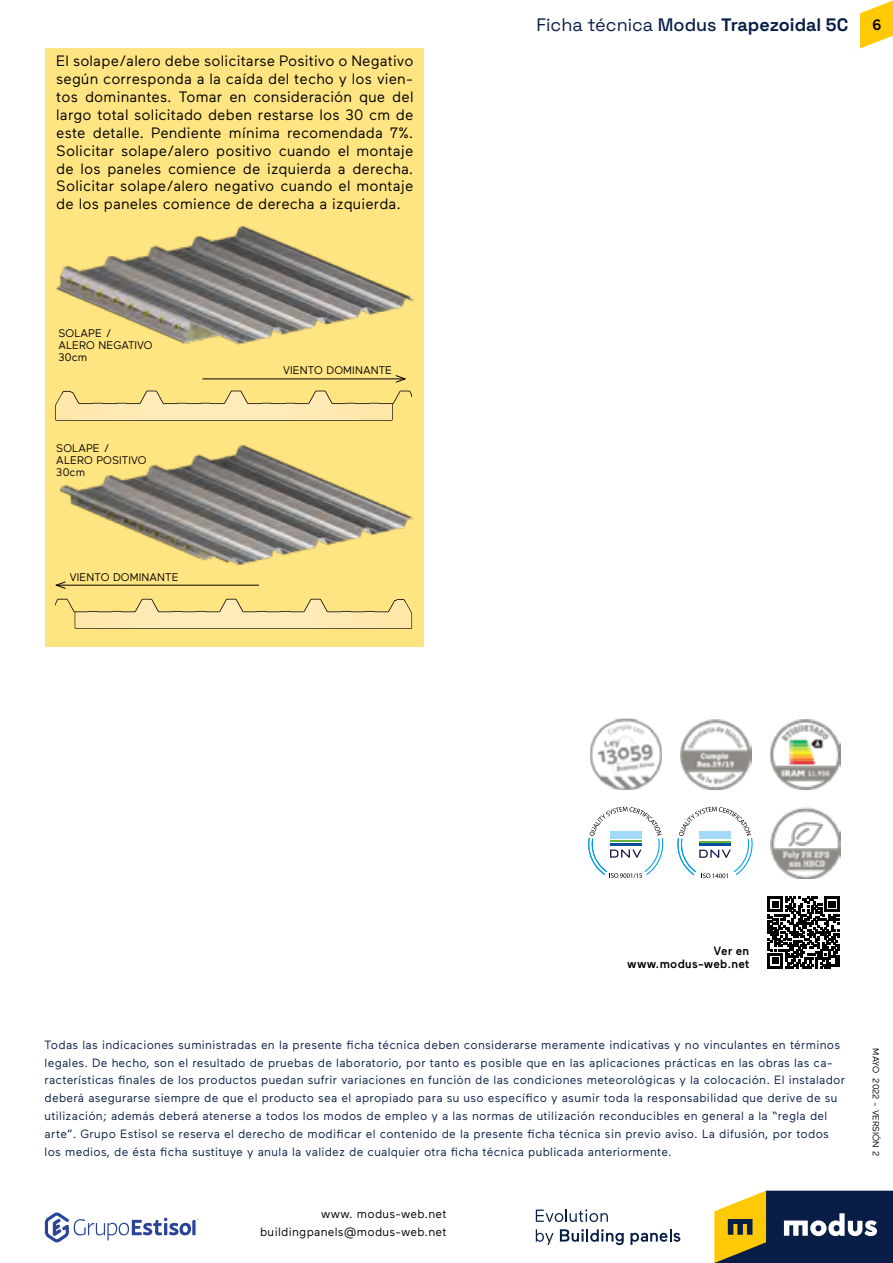
<style>
.page{position:relative;width:893px;height:1263px;background:#fff}
.page>*{position:absolute;margin:0;border:0;box-sizing:border-box;transform-origin:0 0}
.t1{font:700 18px "Space Grotesk";color:#091e47}
.t2{font:15px/17.9px "Maax";letter-spacing:.01em;color:#000;text-align:justify}
.t3{font:500 15px "Maax";color:#000}
.t4{font:12px/17.9px "Maax";letter-spacing:.02em;color:#091e47}
.t5{font:12px/17.9px "Maax";letter-spacing:.02em;color:#000;text-align:right}
.t6{font:500 12px/13.5px "Maax";letter-spacing:.02em;color:#000;text-align:right}
.t7{font:10.95px/12px "Maax";letter-spacing:.01em;color:#000}
.t8{font:9px "Maax";color:#000}
.s1{font-weight:400}
.s2{font-weight:500}
</style>
<div class="page">
<svg style="left:860px;top:0;width:33px;height:48px"></svg>
<svg style="left:536px;top:1209px;width:72px;height:13px"></svg>
<svg style="left:536px;top:1229px;width:18px;height:16px"></svg>
<svg style="left:560px;top:1229px;width:64px;height:16px"></svg>
<svg style="left:630px;top:1229px;width:50px;height:16px"></svg>
<svg style="left:714px;top:1191px;width:179px;height:72px"></svg>
<svg style="left:192px;top:1220px;width:4px;height:15px"></svg>
<svg style="left:45px;top:1212px;width:146px;height:30px"></svg>
<div style="left:46px;top:48px;width:378px;height:599px;background:#ffe482"></div>
<svg style="left:55px;top:391px;width:357px;height:30px"></svg>
<svg style="left:768px;top:897px;width:72px;height:71px"></svg>
<svg style="left:588px;top:807px;width:75px;height:71px"></svg>
<svg style="left:677px;top:807px;width:76px;height:71px"></svg>
<img style="left:591px;top:718px;width:71px;height:72px">
<img style="left:770px;top:719px;width:70px;height:71px">
<img style="left:770px;top:807px;width:70px;height:71px">
<img style="left:680px;top:719px;width:71px;height:71px">
<img style="left:59px;top:445px;width:354px;height:140px">
<img style="left:56px;top:226px;width:357px;height:119px">
<hr style="left:202px;top:378px;width:203px;height:1px;background:#000">
<svg style="left:395px;top:375px;width:12px;height:8px"></svg>
<hr style="left:56px;top:585px;width:203px;height:1px;background:#000">
<svg style="left:55px;top:581px;width:11px;height:8px"></svg>
<svg style="left:55px;top:599px;width:357px;height:30px"></svg>
<p class="t2" style="left:56px;top:52px;width:359px">El solape/alero debe solicitarse Positivo o Negativo según corresponda a la caída del techo y los vien&shy;tos dominantes. Tomar en consideración que del largo total solicitado deben restarse los 30 cm de este detalle. Pendiente mínima recomendada 7%.<br>Solicitar solape/alero positivo cuando el montaje de los paneles comience de izquierda a derecha.<br>Solicitar solape/alero negativo cuando el montaje de los paneles comience de derecha a izquierda.</p>
<p class="t7" style="left:58px;top:327px;width:96px">SOLAPE /<br>ALERO NEGATIVO<br>30cm</p>
<p class="t7" style="left:56px;top:442px;width:92px">SOLAPE /<br>ALERO POSITIVO<br>30cm</p>
<p class="t7" style="left:70px;top:571px;width:110px">VIENTO DOMINANTE</p>
<p class="t7" style="left:283px;top:365px;width:110px">VIENTO DOMINANTE</p>
<h1 class="t1" style="left:536px;top:11px;width:313px"><span class="s1">Ficha técnica</span> <span class="s2">Modus</span> Trapezoidal 5C</h1>
<p class="t3" style="left:872px;top:17px;width:11px">6</p>
<p class="t6" style="left:627px;top:944px;width:124px">Ver en www.modus-web.net</p>
<p class="t4" style="left:45px;top:1036px;width:802px">Todas las indicaciones suministradas en la presente ficha técnica deben considerarse meramente indicativas y no vinculantes en términos legales. De hecho, son el resultado de pruebas de laboratorio, por tanto es posible que en las aplicaciones prácticas en las obras las ca&shy;racterísticas finales de los productos puedan sufrir variaciones en función de las condiciones meteorológicas y la colocación. El instalador deberá asegurarse siempre de que el producto sea el apropiado para su uso específico y asumir toda la responsabilidad que derive de su utilización; además deberá atenerse a todos los modos de empleo y a las normas de utilización reconducibles en general a la “regla del arte”. Grupo Estisol se reserva el derecho de modificar el contenido de la presente ficha técnica sin previo aviso. La difusión, por todos los medios, de ésta ficha sustituye y anula la validez de cualquier otra ficha técnica publicada anteriormente.</p>
<p class="t5" style="left:260px;top:1205px;width:188px">www. modus-web.net buildingpanels@modus-web.net</p>
<p class="t8" style="left:881px;top:1048px;width:109px;rotate:90deg">MAYO 2022 - VERSIÓN 2</p>
</div>
